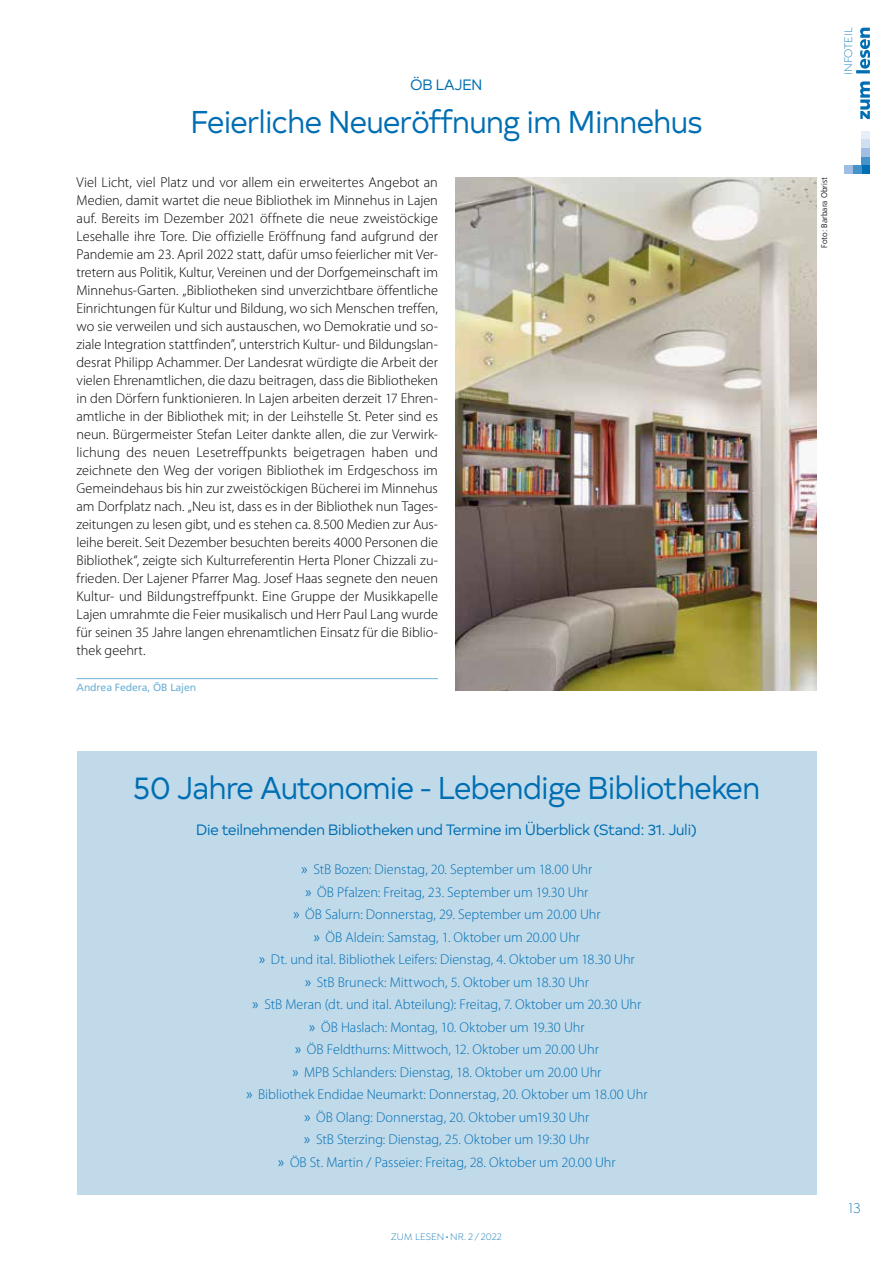
<style>
.page{position:relative;width:893px;height:1263px;background:#fff}
.page>*{position:absolute;margin:0;border:0;box-sizing:border-box;transform-origin:0 0}
.t1{font:31.5px "Typold Book 500";letter-spacing:-.04em;color:#006eb2;scale:.96 1}
.t2{font:15px "Typold Book 500";letter-spacing:-.04em;color:#006eb2}
.t3{font:300 15px "Isidora";color:#006eb2}
.t4{font:300 14.25px/18px "Myriad Pro";color:#000;text-align:justify}
.t5{font:300 14.25px/22.5px "Myriad Pro";letter-spacing:-.005em;color:#006eb2;text-align:center}
.t6{font:300 11.7px "Isidora";color:#006eb2}
.t7{font:10.5px "Frutiger";letter-spacing:-.01em;color:#6db1d4}
.t8{font:300 10.05px "Isidora";color:#006eb2}
.t9{font:300 8.25px "Frutiger";color:#000}
.s1{font-family:"Frutiger"}
</style>
<div class="page">
<div style="left:77px;top:751px;width:739px;height:444px;background:#c1daea"></div>
<hr style="left:77px;top:678px;width:361px;height:1px;background:#6db1d4">
<img style="left:455px;top:177px;width:361px;height:514px">
<div style="left:861px;top:131px;width:9px;height:9px;background:#e8eef9"></div>
<div style="left:861px;top:165px;width:9px;height:9px;background:#006eb2"></div>
<div style="left:861px;top:157px;width:9px;height:8px;background:#4593cb"></div>
<div style="left:853px;top:165px;width:8px;height:9px;background:#4593cb"></div>
<div style="left:861px;top:148px;width:9px;height:9px;background:#9fbee1"></div>
<div style="left:844px;top:165px;width:9px;height:9px;background:#9fbee1"></div>
<div style="left:861px;top:140px;width:9px;height:8px;background:#d0def1"></div>
<svg style="left:856px;top:28px;width:14px;height:91px"></svg>
<p class="t2" style="left:410px;top:73px;width:74px">ÖB LAJEN</p>
<h1 class="t1" style="left:190px;top:97px;width:535px">Feierliche Neueröffnung im Minnehus</h1>
<p class="t4" style="left:77px;top:173px;width:363px">Viel Licht, viel Platz und vor allem ein erweitertes Angebot an Medien, damit wartet die neue Bibliothek im Minnehus in Lajen auf. Bereits im Dezember 2021 öffnete die neue zweistöckige Lesehalle ihre Tore. Die offizielle Eröffnung fand aufgrund der Pandemie am 23. April 2022 statt, dafür umso feierlicher mit Ver&shy;tretern aus Politik, Kultur, Vereinen und der Dorfgemeinschaft im Minnehus-Garten. „Bibliotheken sind unverzichtbare öffentliche Einrichtungen für Kultur und Bildung, wo sich Menschen treffen, wo sie verweilen und sich austauschen, wo Demokratie und so&shy;ziale Integration stattfinden”, unterstrich Kultur- und Bildungslan&shy;desrat Philipp Achammer. Der Landesrat würdigte die Arbeit der vielen Ehrenamtlichen, die dazu beitragen, dass die Bibliotheken in den Dörfern funktionieren. In Lajen arbeiten derzeit 17 Ehren&shy;amtliche in der Bibliothek mit; in der Leihstelle St. Peter sind es neun. Bürgermeister Stefan Leiter dankte allen, die zur Verwirk&shy;lichung des neuen Lesetreffpunkts beigetragen haben und zeichnete den Weg der vorigen Bibliothek im Erdgeschoss im Gemeindehaus bis hin zur zweistöckigen Bücherei im Minnehus am Dorfplatz nach. „Neu ist, dass es in der Bibliothek nun Tages&shy;zeitungen zu lesen gibt, und es stehen ca. 8.500 Medien zur Aus&shy;leihe bereit. Seit Dezember besuchten bereits 4000 Personen die Bibliothek“, zeigte sich Kulturreferentin Herta Ploner Chizzali zu&shy;frieden. Der Lajener Pfarrer Mag. Josef Haas segnete den neuen Kultur- und Bildungstreffpunkt. Eine Gruppe der Musikkapelle Lajen umrahmte die Feier musikalisch und Herr Paul Lang wurde für seinen 35 Jahre langen ehrenamtlichen Einsatz für die Biblio&shy;thek geehrt.</p>
<p class="t7" style="left:77px;top:681px;width:121px">Andrea Federa, ÖB Lajen</p>
<h1 class="t1" style="left:132px;top:763px;width:656px">50 Jahre Autonomie - Lebendige Bibliotheken</h1>
<p class="t2" style="left:196px;top:818px;width:503px">Die teilnehmenden Bibliotheken und Termine im Überblick (Stand: 31. Juli)</p>
<p class="t5" style="left:245px;top:858px;width:404px"><span class="s1">»</span> StB Bozen: Dienstag, 20. September um 18.00 Uhr<br><span class="s1">»</span> ÖB Pfalzen: Freitag, 23. September um 19.30 Uhr<br><span class="s1">»</span> ÖB Salurn: Donnerstag, 29. September um 20.00 Uhr<br><span class="s1">»</span> ÖB Aldein: Samstag, 1. Oktober um 20.00 Uhr<br><span class="s1">»</span> Dt. und ital. Bibliothek Leifers: Dienstag, 4. Oktober um 18.30 Uhr<br><span class="s1">»</span> StB Bruneck: Mittwoch, 5. Oktober um 18.30 Uhr<br><span class="s1">»</span> StB Meran (dt. und ital. Abteilung): Freitag, 7. Oktober um 20.30 Uhr<br><span class="s1">»</span> ÖB Haslach: Montag, 10. Oktober um 19.30 Uhr<br><span class="s1">»</span> ÖB Feldthurns: Mittwoch, 12. Oktober um 20.00 Uhr<br><span class="s1">»</span> MPB Schlanders: Dienstag, 18. Oktober um 20.00 Uhr<br><span class="s1">»</span> Bibliothek Endidae Neumarkt: Donnerstag, 20. Oktober um 18.00 Uhr <span class="s1">»</span> ÖB Olang: Donnerstag, 20. Oktober um19.30 Uhr<br><span class="s1">»</span> StB Sterzing: Dienstag, 25. Oktober um 19:30 Uhr<br><span class="s1">»</span> ÖB St. Martin / Passeier: Freitag, 28. Oktober um 20.00 Uhr</p>
<p class="t8" style="left:391px;top:1232px;width:112px">ZUM LESEN•NR. 2 / 2022</p>
<p class="t6" style="left:842px;top:75px;width:48px;rotate:-90deg">INFOTEIL</p>
<p class="t9" style="left:819px;top:248px;width:72px;rotate:-90deg">Foto: Barbara Obrist</p>
<p class="t3" style="left:849px;top:1200px;width:13px">13</p>
</div>
